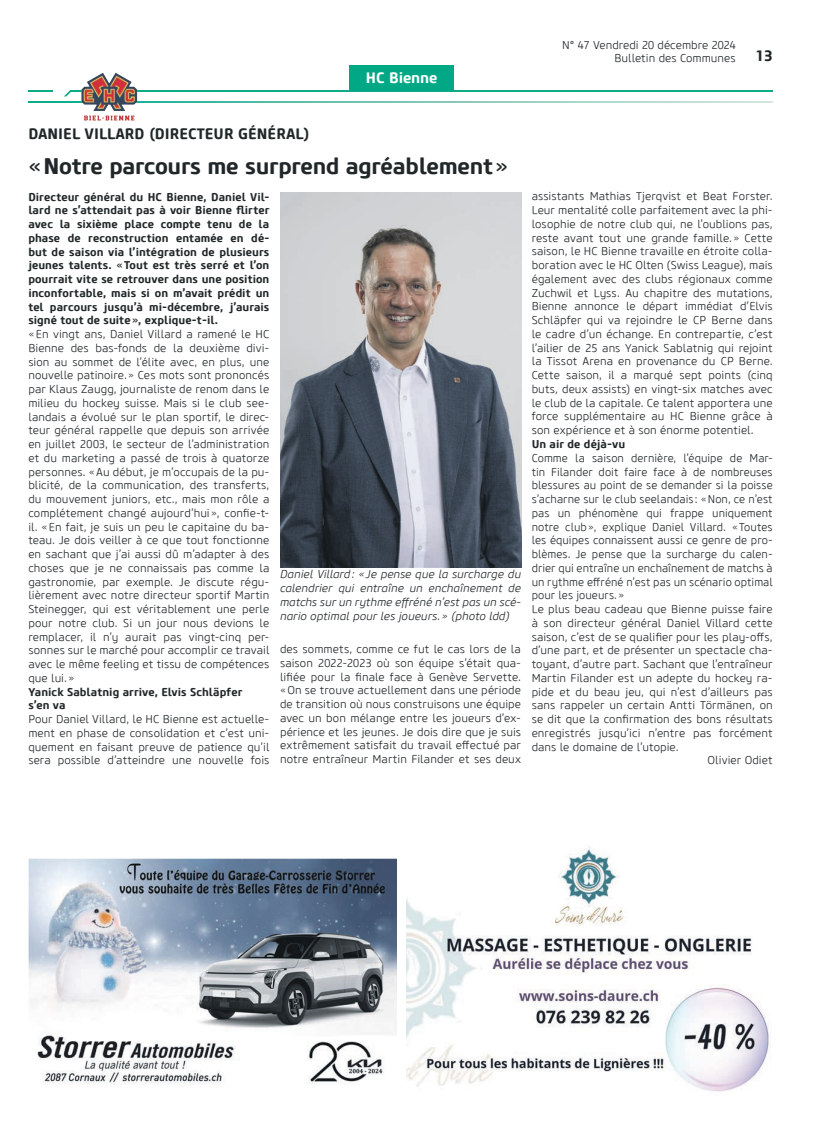
<style>
.page{position:relative;width:833px;height:1134px;background:#fff}
.page>*{position:absolute;margin:0;border:0;box-sizing:border-box;transform-origin:0 0}
.t1{font:700 22.5px "Core Sans M65";letter-spacing:-.01em;color:#212729}
.t2{font:700 15px "Core Sans M65";color:#212729}
.t3{font:700 15px "Core Sans M65";letter-spacing:-.01em;color:#fff}
.t4{font:300 11.25px/13.8px "Core Sans M35";letter-spacing:.005em;color:#212729;text-align:justify}
.t5{font:700 11.25px/13.8px "Core Sans M65";letter-spacing:.005em;color:#212729;text-align:justify}
.t6{font:italic 300 11.25px/13.8px "Core Sans M35";letter-spacing:.005em;color:#212729;text-align:justify}
</style>
<div class="page">
<svg style="left:28px;top:101px;width:744px;height:2px"></svg>
<hr style="left:70px;top:90px;width:702px;height:2px;background:#0fab86">
<hr style="left:28px;top:90px;width:25px;height:2px;background:#0fab86">
<img style="left:280px;top:192px;width:241px;height:375px">
<img style="left:57px;top:72px;width:104px;height:49px">
<div style="left:349px;top:65px;width:105px;height:26px;background:#00a885"></div>
<img style="left:28px;top:858px;width:368px;height:227px">
<img style="left:406px;top:846px;width:364px;height:246px">
<h2 class="t3" style="left:366px;top:68px;width:73px">HC Bienne</h2>
<p class="t4" style="left:562px;top:39px;width:175px;text-align:right">N° 47 Vendredi 20 décembre 2024<br>Bulletin des Communes</p>
<h2 class="t2" style="left:755px;top:46px;width:19px">13</h2>
<h2 class="t2" style="left:28px;top:124px;width:283px">DANIEL VILLARD (DIRECTEUR GÉNÉRAL)</h2>
<h1 class="t1" style="left:28px;top:152px;width:481px">«Notre parcours me surprend agréablement»</h1>
<p class="t5" style="left:28px;top:190px;width:242px">Directeur général du HC Bienne, Daniel Vil&shy;lard ne s’attendait pas à voir Bienne flirter avec la sixième place compte tenu de la phase de reconstruction entamée en dé&shy;but de saison via l’intégration de plusieurs jeunes talents. «Tout est très serré et l’on pourrait vite se retrouver dans une position inconfortable, mais si on m’avait prédit un tel parcours jusqu’à mi-décembre, j’aurais signé tout de suite», explique-t-il.</p>
<p class="t4" style="left:28px;top:328px;width:242px">«En vingt ans, Daniel Villard a ramené le HC Bienne des bas-fonds de la deuxième divi&shy;sion au sommet de l’élite avec, en plus, une nouvelle patinoire.» Ces mots sont prononcés par Klaus Zaugg, journaliste de renom dans le milieu du hockey suisse. Mais si le club see&shy;landais a évolué sur le plan sportif, le direc&shy;teur général rappelle que depuis son arrivée en juillet 2003, le secteur de l’administration et du marketing a passé de trois à quatorze personnes. «Au début, je m’occupais de la pu&shy;blicité, de la communication, des transferts, du mouvement juniors, etc., mais mon rôle a complétement changé aujourd’hui», confie-t&shy;il. «En fait, je suis un peu le capitaine du ba&shy;teau. Je dois veiller à ce que tout fonctionne en sachant que j’ai aussi dû m’adapter à des choses que je ne connaissais pas comme la gastronomie, par exemple. Je discute régu&shy;lièrement avec notre directeur sportif Martin Steinegger, qui est véritablement une perle pour notre club. Si un jour nous devions le remplacer, il n’y aurait pas vingt-cinq per&shy;sonnes sur le marché pour accomplir ce travail avec le même feeling et tissu de compétences que lui.»</p>
<p class="t5" style="left:28px;top:685px;width:216px">Yanick Sablatnig arrive, Elvis Schläpfer s’en va</p>
<p class="t4" style="left:28px;top:712px;width:242px">Pour Daniel Villard, le HC Bienne est actuelle&shy;ment en phase de consolidation et c’est uni&shy;quement en faisant preuve de patience qu’il sera possible d’atteindre une nouvelle fois</p>
<p class="t6" style="left:280px;top:568px;width:242px">Daniel Villard: «Je pense que la surcharge du calendrier qui entraîne un enchaînement de matchs sur un rythme effréné n’est pas un scé&shy;nario optimal pour les joueurs.» (photo ldd)</p>
<p class="t4" style="left:280px;top:642px;width:242px">des sommets, comme ce fut le cas lors de la saison 2022-2023 où son équipe s’était qua&shy;lifiée pour la finale face à Genève Servette. «On se trouve actuellement dans une période de transition où nous construisons une équipe avec un bon mélange entre les joueurs d’ex&shy;périence et les jeunes. Je dois dire que je suis extrêmement satisfait du travail effectué par notre entraîneur Martin Filander et ses deux</p>
<p class="t4" style="left:531px;top:190px;width:242px">assistants Mathias Tjerqvist et Beat Forster.<br>Leur mentalité colle parfaitement avec la phi&shy;losophie de notre club qui, ne l’oublions pas, reste avant tout une grande famille.» Cette saison, le HC Bienne travaille en étroite colla&shy;boration avec le HC Olten (Swiss League), mais également avec des clubs régionaux comme Zuchwil et Lyss. Au chapitre des mutations, Bienne annonce le départ immédiat d’Elvis Schläpfer qui va rejoindre le CP Berne dans le cadre d’un échange. En contrepartie, c’est l’ailier de 25 ans Yanick Sablatnig qui rejoint la Tissot Arena en provenance du CP Berne.<br>Cette saison, il a marqué sept points (cinq buts, deux assists) en vingt-six matches avec le club de la capitale. Ce talent apportera une force supplémentaire au HC Bienne grâce à son expérience et à son énorme potentiel.</p>
<p class="t5" style="left:531px;top:437px;width:95px">Un air de déjà-vu</p>
<p class="t4" style="left:531px;top:451px;width:242px">Comme la saison dernière, l’équipe de Mar-</p>
<p class="t4" style="left:531px;top:465px;width:242px">tin Filander doit faire face à de nombreuses</p>
<p class="t4" style="left:531px;top:479px;width:242px">blessures au point de se demander si la poisse</p>
<p class="t4" style="left:531px;top:493px;width:242px">s’acharne sur le club seelandais : «Non, ce n’est</p>
<p class="t4" style="left:531px;top:506px;width:242px">pas un phénomène qui frappe uniquement</p>
<p class="t4" style="left:531px;top:520px;width:242px">notre club», explique Daniel Villard. «Toutes</p>
<p class="t4" style="left:531px;top:534px;width:242px">les équipes connaissent aussi ce genre de pro-</p>
<p class="t4" style="left:531px;top:548px;width:242px">blèmes. Je pense que la surcharge du calen-</p>
<p class="t4" style="left:531px;top:561px;width:242px">drier qui entraîne un enchaînement de matchs à</p>
<p class="t4" style="left:531px;top:575px;width:242px">un rythme effréné n’est pas un scénario optimal</p>
<p class="t4" style="left:531px;top:589px;width:94px">pour les joueurs.»</p>
<p class="t4" style="left:531px;top:603px;width:242px">Le plus beau cadeau que Bienne puisse faire</p>
<p class="t4" style="left:531px;top:616px;width:242px">à son directeur général Daniel Villard cette</p>
<p class="t4" style="left:531px;top:630px;width:242px">saison, c’est de se qualifier pour les play-offs,</p>
<p class="t4" style="left:531px;top:644px;width:242px">d’une part, et de présenter un spectacle cha-</p>
<p class="t4" style="left:531px;top:658px;width:242px">toyant, d’autre part. Sachant que l’entraîneur</p>
<p class="t4" style="left:531px;top:671px;width:242px">Martin Filander est un adepte du hockey ra-</p>
<p class="t4" style="left:531px;top:685px;width:242px">pide et du beau jeu, qui n’est d’ailleurs pas</p>
<p class="t4" style="left:531px;top:699px;width:242px">sans rappeler un certain Antti Törmänen, on</p>
<p class="t4" style="left:531px;top:713px;width:242px">se dit que la confirmation des bons résultats</p>
<p class="t4" style="left:531px;top:726px;width:242px">enregistrés jusqu’ici n’entre pas forcément</p>
<p class="t4" style="left:531px;top:740px;width:148px">dans le domaine de l’utopie.</p>
<p class="t4" style="left:707px;top:754px;width:67px">Olivier Odiet</p>
</div>
